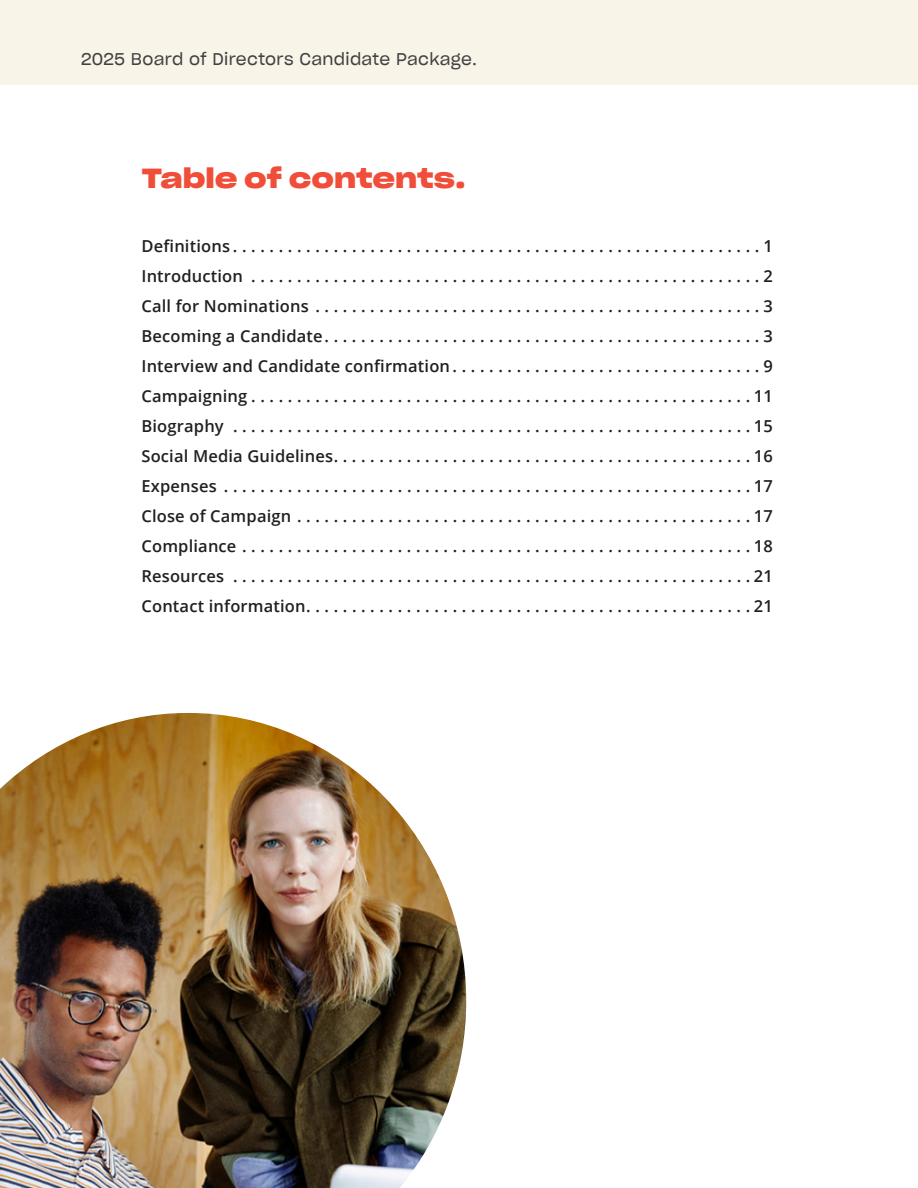
<style>
.page{position:relative;width:918px;height:1188px;background:#fff}
.page>*{position:absolute;margin:0;border:0;box-sizing:border-box;transform-origin:0 0}
.Body{font:27px "Sharp Grotesk Sm Bold 25";color:#f04e39}
.Body-2{font:600 16.5px "Open Sans";letter-spacing:.01em;color:#231f20}
.t1{font:16.5px "Sharp Grotesk Book 20";letter-spacing:.02em;color:#414042}
</style>
<div class="page">
<div style="left:0;top:0;width:918px;height:85px;background:#f8f4e7"></div>
<img style="left:0;top:713px;width:466px;height:475px">
<p class="t1" style="left:81px;top:46px;width:398px">2025 Board of Directors Candidate Package.</p>
<p class="Body" style="left:141px;top:155px;width:326px">Table of contents.</p>
<p class="Body-2" style="left:141px;top:235px;width:633px">Definitions . . . . . . . . . . . . . . . . . . . . . . . . . . . . . . . . . . . . . . . . . . . . . . . . . . . . . . . . . 1</p>
<p class="Body-2" style="left:141px;top:265px;width:633px">Introduction . . . . . . . . . . . . . . . . . . . . . . . . . . . . . . . . . . . . . . . . . . . . . . . . . . . . . . . 2</p>
<p class="Body-2" style="left:141px;top:295px;width:633px">Call for Nominations . . . . . . . . . . . . . . . . . . . . . . . . . . . . . . . . . . . . . . . . . . . . . . . . 3</p>
<p class="Body-2" style="left:141px;top:325px;width:633px">Becoming a Candidate . . . . . . . . . . . . . . . . . . . . . . . . . . . . . . . . . . . . . . . . . . . . . . . 3</p>
<p class="Body-2" style="left:141px;top:355px;width:633px">Interview and Candidate confirmation . . . . . . . . . . . . . . . . . . . . . . . . . . . . . . . . . 9</p>
<p class="Body-2" style="left:141px;top:385px;width:633px">Campaigning . . . . . . . . . . . . . . . . . . . . . . . . . . . . . . . . . . . . . . . . . . . . . . . . . . . . . . 11</p>
<p class="Body-2" style="left:141px;top:415px;width:633px">Biography . . . . . . . . . . . . . . . . . . . . . . . . . . . . . . . . . . . . . . . . . . . . . . . . . . . . . . . . 15</p>
<p class="Body-2" style="left:141px;top:445px;width:633px">Social Media Guidelines . . . . . . . . . . . . . . . . . . . . . . . . . . . . . . . . . . . . . . . . . . . . . 16</p>
<p class="Body-2" style="left:141px;top:475px;width:633px">Expenses . . . . . . . . . . . . . . . . . . . . . . . . . . . . . . . . . . . . . . . . . . . . . . . . . . . . . . . . . 17</p>
<p class="Body-2" style="left:141px;top:505px;width:633px">Close of Campaign . . . . . . . . . . . . . . . . . . . . . . . . . . . . . . . . . . . . . . . . . . . . . . . . . 17</p>
<p class="Body-2" style="left:141px;top:535px;width:633px">Compliance . . . . . . . . . . . . . . . . . . . . . . . . . . . . . . . . . . . . . . . . . . . . . . . . . . . . . . . 18</p>
<p class="Body-2" style="left:141px;top:565px;width:633px">Resources . . . . . . . . . . . . . . . . . . . . . . . . . . . . . . . . . . . . . . . . . . . . . . . . . . . . . . . . 21</p>
<p class="Body-2" style="left:141px;top:595px;width:633px">Contact information . . . . . . . . . . . . . . . . . . . . . . . . . . . . . . . . . . . . . . . . . . . . . . . . 21</p>
</div>
